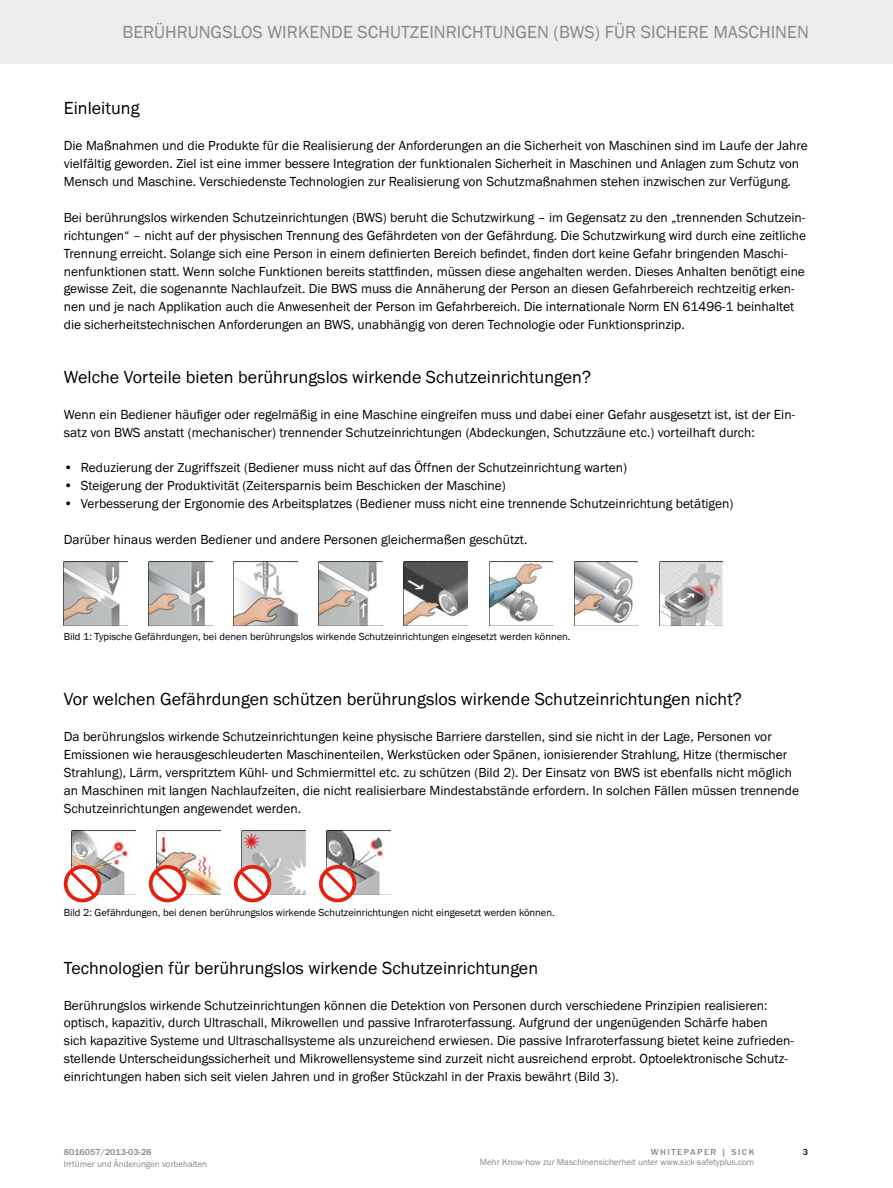
<style>
.page{position:relative;width:893px;height:1188px;background:#fff}
.page>*{position:absolute;margin:0;border:0;box-sizing:border-box;transform-origin:0 0}
.t1{font:18px "SICK Franklin";letter-spacing:.005em;color:#000}
.t2{font:18px "SICK Franklin";letter-spacing:.005em;color:#878786}
.t3{font:13.5px/17.9px "SICK Franklin";color:#000}
.t4{font:10.5px "SICK Franklin";color:#000}
.t5{font:9px "SICK Franklin";color:#878786}
.t6{font:500 9px "SICK Franklin";color:#878786}
.t7{font:500 9px "SICK Franklin";color:#000}
</style>
<div class="page">
<div style="left:0;top:0;width:893px;height:64px;background:#ececed"></div>
<img style="left:149px;top:562px;width:64px;height:64px">
<img style="left:234px;top:562px;width:64px;height:64px">
<img style="left:319px;top:562px;width:64px;height:64px">
<img style="left:404px;top:562px;width:64px;height:64px">
<img style="left:489px;top:562px;width:64px;height:64px">
<img style="left:574px;top:562px;width:64px;height:64px">
<img style="left:659px;top:562px;width:64px;height:64px">
<img style="left:64px;top:562px;width:64px;height:64px">
<img style="left:72px;top:831px;width:64px;height:63px">
<div style="left:64px;top:865px;width:37px;height:37px;border:4px solid #e42010;border-radius:50%"></div>
<svg style="left:66px;top:867px;width:33px;height:33px"></svg>
<img style="left:157px;top:831px;width:64px;height:63px">
<div style="left:149px;top:865px;width:37px;height:37px;border:4px solid #e42010;border-radius:50%"></div>
<svg style="left:151px;top:867px;width:33px;height:33px"></svg>
<img style="left:242px;top:831px;width:64px;height:63px">
<div style="left:234px;top:865px;width:37px;height:37px;border:4px solid #e42010;border-radius:50%"></div>
<svg style="left:236px;top:867px;width:33px;height:33px"></svg>
<img style="left:327px;top:831px;width:64px;height:63px">
<div style="left:319px;top:865px;width:37px;height:37px;border:4px solid #e42010;border-radius:50%"></div>
<svg style="left:321px;top:867px;width:33px;height:33px"></svg>
<h1 class="t2" style="left:122px;top:21px;width:688px">Berührungslos wirkende Schutzeinrichtungen (BWS) für sichere Maschinen</h1>
<h1 class="t1" style="left:64px;top:97px;width:77px">Einleitung</h1>
<p class="t3" style="left:64px;top:137px;width:745px">Die Maßnahmen und die Produkte für die Realisierung der Anforderungen an die Sicherheit von Maschinen sind im Laufe der Jahre vielfältig geworden. Ziel ist eine immer bessere I ntegration der funktionalen Sicherheit in Maschinen und Anlagen zum Schutz von<br>Mensch und Maschine. Verschiedenste Technologien zur Realisierung von Schutzmaßnahmen stehen inzwischen zur Verfügung.</p>
<p class="t3" style="left:64px;top:209px;width:744px">Bei berührungslos wirkenden Schutzeinrichtungen (BWS) beruht die Schutzwirkung – im Gegensatz zu den „trennenden Schutzein&shy;richtungen“ – nicht auf der physischen Trennung des Gefährdeten von der Gefährdung. Die Schutzwirkung wird durch eine zeitliche Trennung erreicht. Solange sich eine Person in einem definierten Bereich befindet, finden dort keine Gefahr bringenden Maschi&shy;nenfunktionen statt. Wenn solche Funktionen bereits stattfinden, müssen diese angehalten werden. Dieses Anhalten benötigt eine gewisse Zeit, die sogenannte Nachlaufzeit. Die BWS muss die Annäherung der Person an diesen Gefahrbereich rechtzeitig erken&shy;nen und je nach Applikation auch die Anwesenheit der Person im Gefahrbereich. Die internationale Norm EN 61496-1 beinhaltet die sicherheitstechnischen Anforderungen an BWS, unabhängig von deren Technologie oder Funktionsprinzip.</p>
<h1 class="t1" style="left:64px;top:366px;width:529px">Welche Vorteile bieten berührungslos wirkende Schutzeinrichtungen?</h1>
<p class="t3" style="left:64px;top:406px;width:733px">Wenn ein Bediener häufiger oder regelmäßig in eine Maschine eingreifen muss und dabei einer Gefahr ausgesetzt ist, ist der Ein&shy;satz von BWS anstatt (mechanischer) trennender Schutzeinrichtungen (Abdeckungen, Schutzzäune etc.) vorteilhaft durch:</p>
<p class="t3" style="left:64px;top:459px;width:565px">• Reduzierung der Zugriffszeit (Bediener muss nicht auf das Öffnen der Schutzeinrichtung warten)</p>
<p class="t3" style="left:64px;top:477px;width:443px">• Steigerung der Produktivität (Zeitersparnis beim Beschicken der Maschine)</p>
<p class="t3" style="left:64px;top:495px;width:671px">• Verbesserung der Ergonomie des Arbeitsplatzes (Bediener muss nicht eine trennende Schutzeinrichtung betätigen)</p>
<p class="t3" style="left:64px;top:531px;width:465px">Darüber hinaus werden Bediener und andere Personen gleichermaßen geschützt.</p>
<p class="t4" style="left:64px;top:630px;width:508px">Bild 1: Typische Gefährdungen, bei denen berührungslos wirkende Schutzeinrichtungen eingesetzt werden können.</p>
<h1 class="t1" style="left:64px;top:688px;width:680px">Vor welchen Gefährdungen schützen berührungslos wirkende Schutzeinrichtungen nicht?</h1>
<p class="t3" style="left:64px;top:728px;width:737px">Da berührungslos wirkende Schutzeinrichtungen keine physische Barriere darstellen, sind sie nicht in der Lage, Personen vor Emissionen wie herausgeschleuderten Maschinenteilen, Werkstücken oder Spänen, ionisierender Strahlung, H itze (thermischer Strahlung), Lärm, verspritztem Kühl- und Schmiermittel etc. zu schützen (Bild 2). Der Einsatz von BWS ist ebenfalls nicht möglich an Maschinen mit langen Nachlaufzeiten, die nicht realisierbare Mindestabstände erfordern. I n solchen Fällen müssen trennende Schutzeinrichtungen angewendet werden.</p>
<p class="t4" style="left:64px;top:906px;width:492px">Bild 2: Gefährdungen, bei denen berührungslos wirkende Schutzeinrichtungen nicht eingesetzt werden können.</p>
<h1 class="t1" style="left:64px;top:957px;width:476px">Technologien für berührungslos wirkende Schutzeinrichtungen</h1>
<p class="t3" style="left:64px;top:996px;width:731px">Berührungslos wirkende Schutzeinrichtungen können die Detektion von Personen durch verschiedene Prinzipien realisieren: optisch, kapazitiv, durch Ultraschall, Mikrowellen und passive I nfraroterfassung. Aufgrund der ungenügenden Schärfe haben sich kapazitive Systeme und Ultraschallsysteme als unzureichend erwiesen. Die passive I nfraroterfassung bietet keine zufrieden&shy;stellende Unterscheidungssicherheit und Mikrowellensysteme sind zurzeit nicht ausreichend erprobt. Optoelektronische Schutz&shy;einrichtungen haben sich seit vielen Jahren und in großer Stückzahl in der Praxis bewährt (Bild 3).</p>
<p class="t6" style="left:64px;top:1146px;width:89px">8016057/2013-03-28</p>
<p class="t7" style="left:803px;top:1146px;width:7px">3</p>
<p class="t6" style="left:651px;top:1146px;width:17px">WHITEPAPER</p>
<p class="t6" style="left:721px;top:1146px;width:28px">| SICK</p>
<p class="t5" style="left:64px;top:1159px;width:145px">I rrtümer und Änderungen vorbehalten</p>
<p class="t5" style="left:480px;top:1157px;width:276px">Mehr Know-how zur Maschinensicherheit unter www.sick-safetyplus.com</p>
</div>
